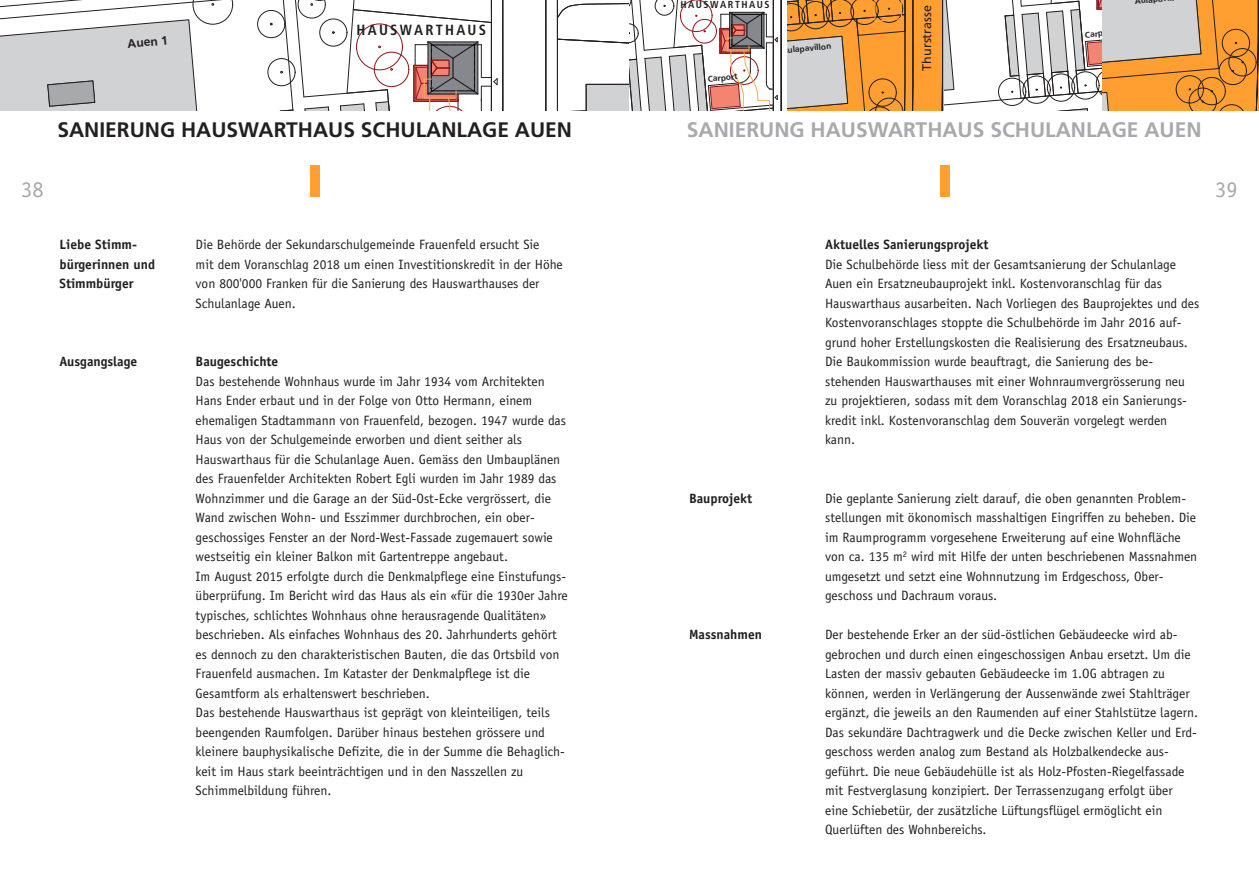
<style>
.page{position:relative;width:1259px;height:893px;background:#fff}
.page>*{position:absolute;margin:0;border:0;box-sizing:border-box;transform-origin:0 0}
.t1{font:22.5px "Officina Sans";color:#a8a9ad}
.t2{font:700 21px "Frutiger";color:#a8a9ad}
.t3{font:700 21px "Frutiger";color:#231f20}
.t4{font:700 condensed 14.7px "Frutiger";letter-spacing:.15em;color:#231f20}
.t5{font:13.5px/19.5px "Officina Sans";color:#231f20}
.t6{font:700 13.5px/19.5px "Officina Sans";color:#231f20}
.t7{font:12.6px "Frutiger";color:#231f20}
.t8{font:700 12.15px "Frutiger";color:#231f20}
.t9{font:700 condensed 10.2px "Frutiger";letter-spacing:.15em;color:#231f20}
.t10{font:700 8.4px "Frutiger";color:#231f20}
</style>
<div class="page">
<div style="left:310px;top:165px;width:9px;height:32px;background:#ff9f31"></div>
<div style="left:940px;top:165px;width:9px;height:32px;background:#ff9f31"></div>
<svg style="left:545px;top:0;width:1px;height:111px"></svg>
<div style="left:787px;top:0;width:157px;height:111px;background:#ff9f31"></div>
<svg style="left:912px;top:0;width:1px;height:111px"></svg>
<svg style="left:787px;top:0;width:118px;height:111px"></svg>
<svg style="left:781px;top:0;width:1px;height:111px"></svg>
<svg style="left:556px;top:0;width:225px;height:111px"></svg>
<div style="left:1101px;top:0;width:158px;height:111px;background:#ff9f31"></div>
<svg style="left:1255px;top:0;width:3px;height:111px"></svg>
<div style="left:1219px;top:57px;width:27px;height:28px;border:1px solid #231f20;border-radius:50%"></div>
<div style="left:1228px;top:48px;width:28px;height:28px;border:1px solid #231f20;border-radius:50%"></div>
<div style="left:1222px;top:29px;width:27px;height:28px;border:1px solid #231f20;border-radius:50%"></div>
<svg style="left:941px;top:0;width:304px;height:111px"></svg>
<svg style="left:0;top:0;width:503px;height:111px"></svg>
<p class="t8" style="left:127px;top:39px;width:42px;rotate:-5deg">Auen 1</p>
<p class="t4" style="left:356px;top:24px;width:131px">HAUSWARTHAUS</p>
<h2 class="t3" style="left:57px;top:121px;width:516px">SANIERUNG HAUSWARTHAUS SCHULANLAGE AUEN</h2>
<p class="t9" style="left:680px;top:0;width:91px">HAUSWARTHAUS</p>
<p class="t10" style="left:1134px;top:-3px;width:25px;rotate:-5deg">Au ap</p>
<p class="t10" style="left:1084px;top:31px;width:20px;rotate:-5deg">Carp</p>
<p class="t7" style="left:921px;top:71px;width:67px;rotate:-90deg">Thurstrasse</p>
<p class="t10" style="left:781px;top:47px;width:51px;rotate:-5deg">Aulapavillon</p>
<p class="t10" style="left:707px;top:75px;width:31px;rotate:-5deg">Carport</p>
<h2 class="t2" style="left:687px;top:121px;width:516px">SANIERUNG HAUSWARTHAUS SCHULANLAGE AUEN</h2>
<h1 class="t1" style="left:21px;top:181px;width:24px">38</h1>
<h1 class="t1" style="left:1215px;top:181px;width:24px">39</h1>
<p class="t6" style="left:60px;top:236px;width:97px">Liebe Stimm - bürgerinnen und<br>Stimmbürger</p>
<p class="t6" style="left:60px;top:353px;width:79px">Ausgangslage</p>
<p class="t5" style="left:196px;top:236px;width:369px">Die Behörde der Sekundarschulgemeinde Frauenfeld ersucht Sie<br>mit dem Voranschlag 2018 um einen Investitionskredit in der Höhe von 800'000 Franken für die Sanierung des Hauswarthauses der Schulanlage Auen.</p>
<p class="t6" style="left:196px;top:353px;width:84px">Baugeschichte</p>
<p class="t5" style="left:196px;top:372px;width:374px">Das bestehende Wohnhaus wurde im Jahr 1934 vom Architekten Hans Ender erbaut und in der Folge von Otto Hermann, einem ehemaligen Stadtammann von Frauenfeld, bezogen. 1947 wurde das Haus von der Schulgemeinde erworben und dient seither als Hauswarthaus für die Schulanlage Auen. Gemäss den Umbauplänen des Frauenfelder Architekten Robert Egli wurden im Jahr 1989 das Wohnzimmer und die Garage an der Süd-Ost-Ecke vergrössert, die Wand zwischen Wohn- und Esszimmer durchbrochen, ein ober&shy;geschossiges Fenster an der Nord-West-Fassade zugemauert sowie westseitig ein kleiner Balkon mit Gartentreppe angebaut.<br>Im August 2015 erfolgte durch die Denkmalpflege eine Einstufungs&shy;überprüfung. Im Bericht wird das Haus als ein «für die 1930er Jahre typisches, schlichtes Wohnhaus ohne herausragende Qualitäten» beschrieben. Als einfaches Wohnhaus des 20. Jahrhunderts gehört es dennoch zu den charakteristischen Bauten, die das Ortsbild von Frauenfeld ausmachen. Im Kataster der Denkmalpflege ist die Gesamtform als erhaltenswert beschrieben.<br>Das bestehende Hauswarthaus ist geprägt von kleinteiligen, teils beengenden Raumfolgen. Darüber hinaus bestehen grössere und kleinere bauphysikalische Defizite, die in der Summe die Behaglich&shy;keit im Haus stark beeinträchtigen und in den Nasszellen zu Schimmelbildung führen.</p>
<p class="t6" style="left:689px;top:489px;width:65px">Bauprojekt</p>
<p class="t6" style="left:689px;top:626px;width:74px">Massnahmen</p>
<p class="t6" style="left:825px;top:236px;width:165px">Aktuelles Sanierungsprojekt</p>
<p class="t5" style="left:825px;top:255px;width:376px">Die Schulbehörde liess mit der Gesamtsanierung der Schulanlage Auen ein Ersatzneubauprojekt inkl. Kostenvoranschlag für das Hauswarthaus ausarbeiten. Nach Vorliegen des Bauprojektes und des Kostenvoranschlages stoppte die Schulbehörde im Jahr 2016 auf&shy;grund hoher Erstellungskosten die Realisierung des Ersatzneubaus.<br>Die Baukommission wurde beauftragt, die Sanierung des be&shy;stehenden Hauswarthauses mit einer Wohnraumvergrösserung neu zu projektieren, sodass mit dem Voranschlag 2018 ein Sanierungs&shy;kredit inkl. Kostenvoranschlag dem Souverän vorgelegt werden kann.</p>
<p class="t5" style="left:825px;top:489px;width:374px">Die geplante Sanierung zielt darauf, die oben genannten Problem&shy;stellungen mit ökonomisch masshaltigen Eingriffen zu beheben. Die im Raumprogramm vorgesehene Erweiterung auf eine Wohnfläche von ca. 135 m<sup>2</sup> wird mit Hilfe der unten beschriebenen Massnahmen umgesetzt und setzt eine Wohnnutzung im Erdgeschoss, Ober&shy;geschoss und Dachraum voraus.</p>
<p class="t5" style="left:825px;top:626px;width:374px">Der bestehende Erker an der süd-östlichen Gebäudeecke wird ab - gebrochen und durch einen eingeschossigen Anbau ersetzt. Um die Lasten der massiv gebauten Gebäudeecke im 1.OG abtragen zu können, werden in Verlängerung der Aussenwände zwei Stahlträger ergänzt, die jeweils an den Raumenden auf einer Stahlstütze lagern.<br>Das sekundäre Dachtragwerk und die Decke zwischen Keller und Erd&shy;geschoss werden analog zum Bestand als Holzbalkendecke aus&shy;geführt. Die neue Gebäudehülle ist als Holz-Pfosten-Riegelfassade mit Festverglasung konzipiert. Der Terrassenzugang erfolgt über eine Schiebetür, der zusätzliche Lüftungsflügel ermöglicht ein Querlüften des Wohnbereichs.</p>
</div>
